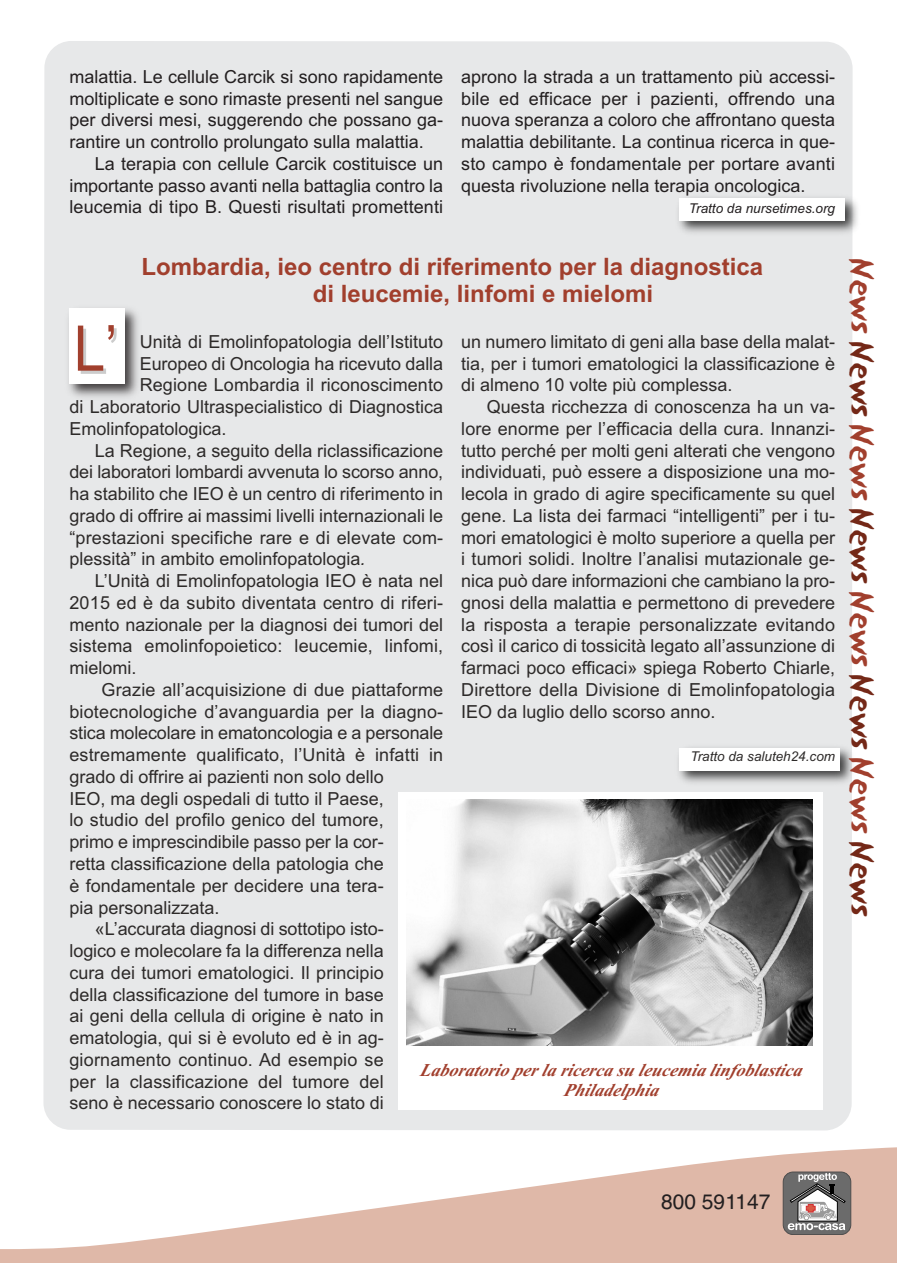
<style>
.page{position:relative;width:897px;height:1263px;background:#fff}
.page>*{position:absolute;margin:0;border:0;box-sizing:border-box;transform-origin:0 0}
.t1{font:63px "Arial";color:#a13f2d;scale:.9 1}
.t2{font:27px "Sand";letter-spacing:-.05em;color:#a13f2d}
.t3{font:700 24px/27px "Arial";color:#a13f2d}
.t4{font:21px "Helvetica";color:#231f20}
.t5{font:18px/21.8px "Arial";color:#2d2a29;text-align:justify}
.t6{font:18px/21.8px "Arial";color:#231f20;text-align:justify}
.t7{font:italic 700 18px/19.5px "Times New Roman";color:#a13f2d;text-align:center}
.t8{font:italic 13.5px "Arial";color:#231f20}
.t9{font:italic 13.5px "Arial";color:#2d2a29}
.s1{font-style:italic}
.s2{color:#742817}
</style>
<div class="page">
<div style="left:43px;top:41px;width:809px;height:1089px;background:#e7e8e9"></div>
<svg style="left:0;top:1147px;width:897px;height:116px;fill:#dfb8a8"></svg>
<div style="left:783px;top:1172px;width:67px;height:62px;background:#6b6b6b;border-radius:10px"></div>
<div style="left:783px;top:1171px;width:68px;height:63px;border:1px solid #4d4d4d;border-radius:10px"></div>
<svg style="left:787px;top:1173px;width:58px;height:57px"></svg>
<img style="left:672px;top:191px;width:186px;height:48px">
<div style="left:679px;top:198px;width:166px;height:22px;background:#fff"></div>
<img style="left:672px;top:741px;width:181px;height:48px">
<div style="left:679px;top:748px;width:160px;height:22px;background:#fff"></div>
<img style="left:63px;top:302px;width:81px;height:101px">
<div style="left:69px;top:308px;width:56px;height:76px;background:#fff"></div>
<div style="left:399px;top:791px;width:424px;height:318px;background:#fff"></div>
<img style="left:406px;top:799px;width:406px;height:246px">
<p class="t6" style="left:69px;top:66px;width:375px">malattia. Le cellule Carcik si sono rapidamente moltiplicate e sono rimaste presenti nel sangue per diversi mesi, suggerendo che possano ga&shy;rantire un controllo prolungato sulla malattia.</p>
<p class="t6" style="left:69px;top:153px;width:375px;text-indent:26px">La terapia con cellule Carcik costituisce un importante passo avanti nella battaglia contro la leucemia di tipo B. Questi risultati promettenti</p>
<p class="t6" style="left:461px;top:66px;width:375px">aprono la strada a un trattamento più accessi&shy;bile ed efficace per i pazienti, offrendo una nuova speranza a coloro che affrontano questa malattia debilitante. La continua ricerca in que&shy;sto campo è fondamentale per portare avanti questa rivoluzione nella terapia oncologica.</p>
<p class="t8" style="left:689px;top:201px;width:148px">Tratto da nursetimes.org</p>
<h3 class="t3" style="left:313px;top:253px;width:452px;text-indent:-171px">Lombardia, ieo centro di riferimento per la diagnostica di leucemie, linfomi e mielomi</h3>
<p class="t5" style="left:140px;top:331px;width:305px">Unità di Emolinfopatologia dell’Istituto</p>
<p class="t5" style="left:140px;top:352px;width:305px">Europeo di Oncologia ha ricevuto dalla</p>
<p class="t5" style="left:140px;top:374px;width:305px">Regione Lombardia il riconoscimento</p>
<p class="t5" style="left:69px;top:396px;width:375px">di Laboratorio Ultraspecialistico di Diagnostica</p>
<p class="t5" style="left:69px;top:418px;width:159px">Emolinfopatologica.</p>
<p class="t5" style="left:95px;top:439px;width:350px">La Regione, a seguito della riclassificazione</p>
<p class="t5" style="left:69px;top:461px;width:375px">dei laboratori lombardi avvenuta lo scorso anno,</p>
<p class="t5" style="left:69px;top:483px;width:375px">ha stabilito che IEO è un centro di riferimento in</p>
<p class="t5" style="left:69px;top:505px;width:375px">grado di offrire ai massimi livelli internazionali le</p>
<p class="t5" style="left:69px;top:526px;width:375px">“prestazioni specifiche rare e di elevate com-</p>
<p class="t5" style="left:69px;top:548px;width:298px">plessità” in ambito emolinfopatologia<span class="s1">.</span></p>
<p class="t5" style="left:95px;top:570px;width:350px">L’Unità di Emolinfopatologia IEO è nata nel</p>
<p class="t5" style="left:69px;top:592px;width:375px">2015 ed è da subito diventata centro di riferi-</p>
<p class="t5" style="left:69px;top:613px;width:375px">mento nazionale per la diagnosi dei tumori del</p>
<p class="t5" style="left:69px;top:635px;width:375px">sistema emolinfopoietico: leucemie, linfomi,</p>
<p class="t5" style="left:69px;top:657px;width:68px">mielomi.</p>
<p class="t5" style="left:102px;top:679px;width:343px">Grazie all’acquisizione di due piattaforme</p>
<p class="t5" style="left:69px;top:700px;width:375px">biotecnologiche d’avanguardia per la diagno-</p>
<p class="t5" style="left:69px;top:722px;width:375px">stica molecolare in ematoncologia e a personale</p>
<p class="t5" style="left:69px;top:744px;width:375px">estremamente qualificato, l’Unità è infatti in</p>
<p class="t5" style="left:69px;top:766px;width:316px">grado di offrire ai pazienti non solo dello</p>
<p class="t5" style="left:69px;top:787px;width:316px">IEO, ma degli ospedali di tutto il Paese,</p>
<p class="t5" style="left:69px;top:809px;width:316px">lo studio del profilo genico del tumore,</p>
<p class="t5" style="left:69px;top:831px;width:316px">primo e imprescindibile passo per la cor-</p>
<p class="t5" style="left:69px;top:853px;width:316px">retta classificazione della patologia che</p>
<p class="t5" style="left:69px;top:874px;width:316px">è fondamentale per decidere una tera-</p>
<p class="t5" style="left:69px;top:896px;width:152px">pia personalizzata.</p>
<p class="t5" style="left:95px;top:918px;width:290px">«L’accurata diagnosi di sottotipo isto-</p>
<p class="t5" style="left:69px;top:940px;width:316px">logico e molecolare fa la differenza nella</p>
<p class="t5" style="left:69px;top:961px;width:316px">cura dei tumori ematologici. Il principio</p>
<p class="t5" style="left:69px;top:983px;width:316px">della classificazione del tumore in base</p>
<p class="t5" style="left:69px;top:1005px;width:316px">ai geni della cellula di origine è nato in</p>
<p class="t5" style="left:69px;top:1027px;width:316px">ematologia, qui si è evoluto ed è in ag-</p>
<p class="t5" style="left:69px;top:1048px;width:316px">giornamento continuo. Ad esempio se</p>
<p class="t5" style="left:69px;top:1070px;width:316px">per la classificazione del tumore del</p>
<p class="t5" style="left:69px;top:1092px;width:316px">seno è necessario conoscere lo stato di</p>
<h1 class="t1" style="left:74px;top:312px;width:50px">L’</h1>
<p class="t5" style="left:461px;top:331px;width:375px">un numero limitato di geni alla base della malat&shy;tia, per i tumori ematologici la classificazione è di almeno 10 volte più complessa.</p>
<p class="t5" style="left:461px;top:396px;width:375px;text-indent:26px">Questa ricchezza di conoscenza ha un va&shy;lore enorme per l’efficacia della cura. Innanzi&shy;tutto perché per molti geni alterati che vengono individuati, può essere a disposizione una mo&shy;lecola in grado di agire specificamente su quel gene. La lista dei farmaci “intelligenti” per i tu&shy;mori ematologici è molto superiore a quella per i tumori solidi. Inoltre l’analisi mutazionale ge&shy;nica può dare informazioni che cambiano la pro&shy;gnosi della malattia e permettono di prevedere la risposta a terapie personalizzate evitando così il carico di tossicità legato all’assunzione di farmaci poco efficaci» spiega Roberto Chiarle, Direttore della Divisione di Emolinfopatologia IEO da luglio dello scorso anno.</p>
<p class="t9" style="left:690px;top:748px;width:146px">Tratto da saluteh24.com</p>
<p class="t7" style="left:420px;top:1060px;width:389px">Laboratorio per la ricerca su leucemia linfoblastica<br>Philadelp hia</p>
<h2 class="t2" style="left:876px;top:259px;width:659px;rotate:90deg">News <span class="s2">News</span> News <span class="s2">News</span> News <span class="s2">News</span> News <span class="s2">News</span></h2>
<p class="t4" style="left:661px;top:1189px;width:111px">800 591147</p>
</div>
